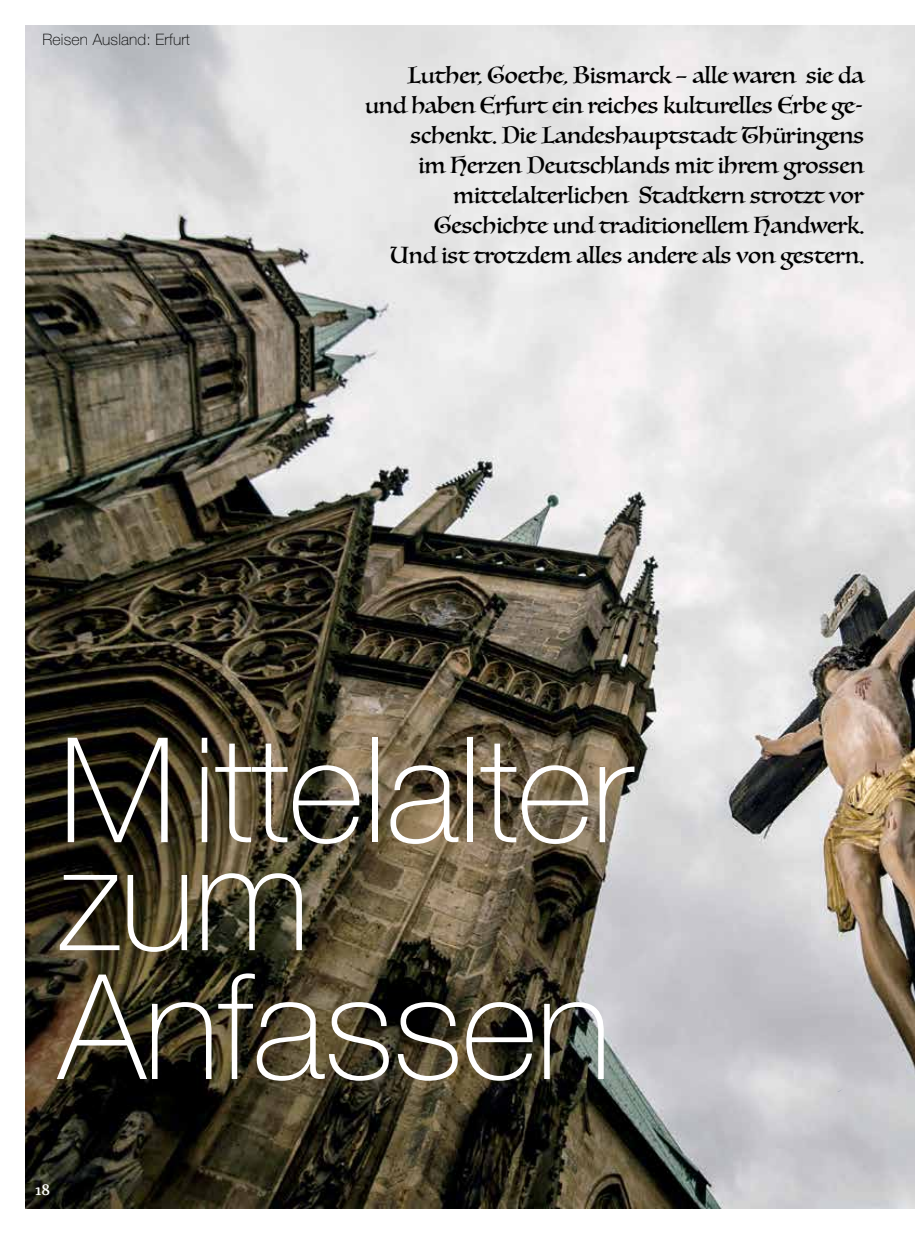
<style>
.page{position:relative;width:915px;height:1234px;background:#fff}
.page>*{position:absolute;margin:0;border:0;box-sizing:border-box;transform-origin:0 0}
.t1{font:100 146.1px/107.9px "Helvetica Neue LT Pro";letter-spacing:-.01em;color:#fff}
.t2{font:22.5px/30px "Luminari";color:#000;text-align:right}
.t3{font:500 16.5px "Marat Pro";color:#fff}
.t4{font:100 15.75px "Helvetica Neue LT Pro";letter-spacing:.01em;color:#000}
</style>
<div class="page">
<img style="left:26px;top:26px;width:888px;height:1181px">
<svg style="left:836px;top:1088px;width:6px;height:3px"></svg>
<p class="t4" style="left:43px;top:30px;width:149px">Reisen Ausland: Erfurt</p>
<p class="t2" style="left:365px;top:60px;width:500px">Luther, Goethe, Bismarck – alle waren sie da und haben Erfurt ein reiches kulturelles Erbe ge&shy;schenkt. Die Landeshauptstadt Thüringens<br>im Herzen Deutschlands mit ihrem grossen mittelalterlichen Stadtkern strotzt vor Geschichte und traditionellem Handwerk.<br>Und ist trotzdem alles andere als von gestern.</p>
<h1 class="t1" style="left:58px;top:734px;width:575px">Mittelalter zum</h1>
<h1 class="t1" style="left:58px;top:971px;width:554px">Anfassen</h1>
<p class="t3" style="left:35px;top:1180px;width:16px">18</p>
</div>
